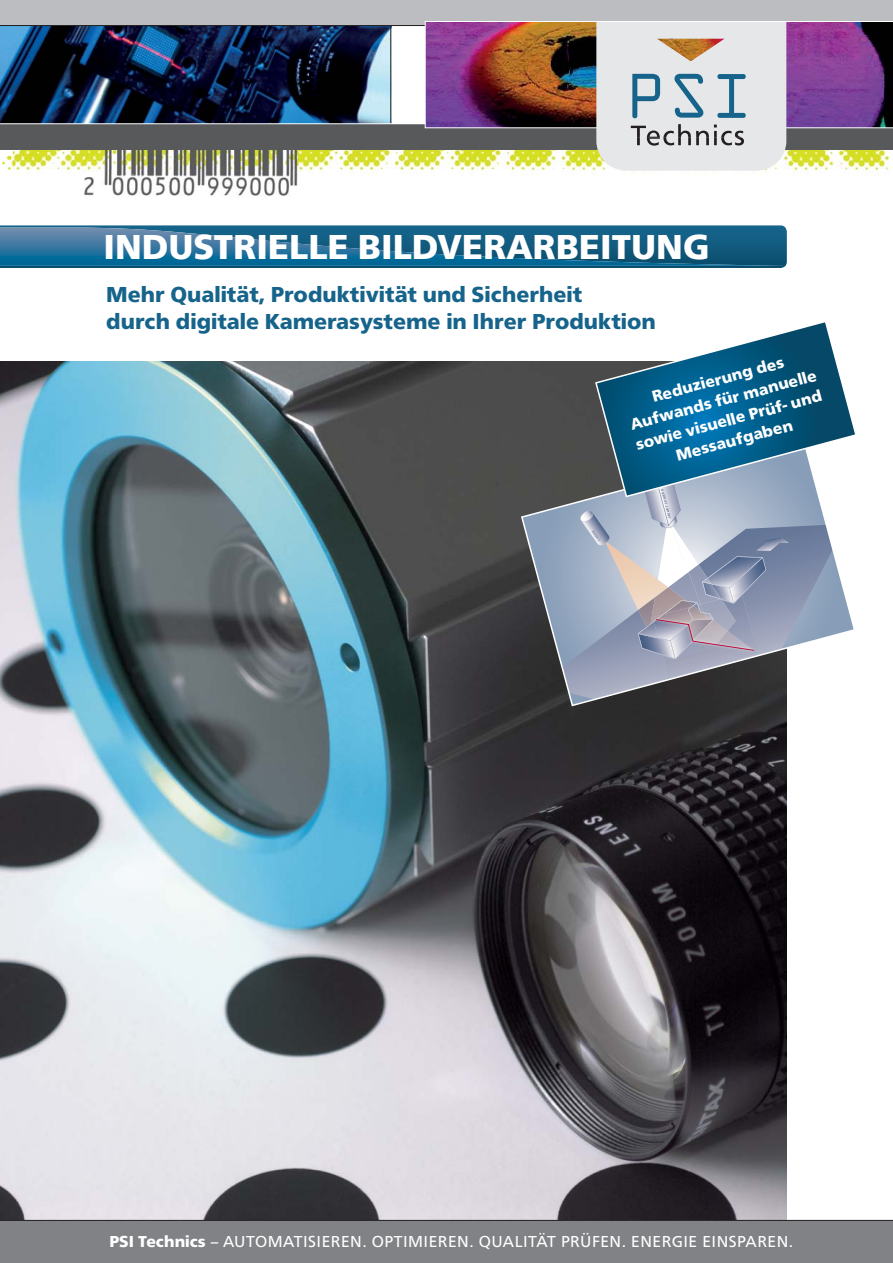
<style>
.page{position:relative;width:893px;height:1263px;background:#fff}
.page>*{position:absolute;margin:0;border:0;box-sizing:border-box;transform-origin:0 0}
.t1{font:700 36px "Frutus T";color:#fff}
.t2{font:700 22.5px/27px "Frutus T";color:#16648b}
.t3{font:16.5px "Frutus T";letter-spacing:.03em;color:#fff}
.t4{font:700 16.5px/21px "Frutus T";color:#fff;text-align:center}
.t5{font:italic 700 3.45px "Frutus T";color:#7e8aa7}
.s1{font-weight:700}
</style>
<div class="page">
<svg style="left:0;top:225px;width:786px;height:43px;background:#286989"></svg>
<img style="left:0;top:228px;width:785px;height:38px">
<img style="left:0;top:362px;width:786px;height:858px">
<svg style="left:520px;top:440px;width:334px;height:267px;background:#9399a6"></svg>
<img style="left:0;top:26px;width:390px;height:97px">
<img style="left:13px;top:149px;width:879px;height:27px">
<div style="left:0;top:124px;width:892px;height:25px;background:#58595b"></div>
<div style="left:0;top:0;width:892px;height:26px;background:#bbbdc0"></div>
<hr style="left:0;top:25px;width:892px;height:1px;background:#231f20">
<img style="left:425px;top:22px;width:467px;height:106px">
<img style="left:83px;top:149px;width:214px;height:47px">
<svg style="left:596px;top:22px;width:190px;height:149px;background:#d5d8d8"></svg>
<hr style="left:425px;top:21px;width:467px;height:1px;background:#fff">
<img style="left:0;top:149px;width:13px;height:21px">
<hr style="left:390px;top:26px;width:1px;height:98px;background:#231f20">
<hr style="left:0;top:123px;width:425px;height:1px;background:#fff">
<div style="left:0;top:1220px;width:892px;height:43px;background:#808285"></div>
<hr style="left:0;top:1220px;width:892px;height:1px;background:#231f20">
<svg style="left:594px;top:322px;width:261px;height:176px"></svg>
<h1 class="t1" style="left:103px;top:230px;width:607px">INDUSTRIELLE BILDVERARBEITUNG</h1>
<p class="t2" style="left:106px;top:283px;width:551px">Mehr Qualität, Produktivität und Sicherheit<br>durch digitale Kamerasysteme in Ihrer Produktion</p>
<p class="t4" style="left:622px;top:395px;width:194px;rotate:-15deg">Reduzierung des<br>Aufwands für manuelle sowie visuelle Prüf- und<br>Messaufgaben</p>
<p class="t5" style="left:598px;top:541px;width:13px;rotate:-125deg">LASER</p>
<p class="t5" style="left:669px;top:518px;width:32px;rotate:-105deg">SMART CAMERA</p>
<p class="t3" style="left:109px;top:1233px;width:685px"><span class="s1">PSI Technics</span> – AUTOMATISIEREN. OPTIMIEREN. QUALITÄT PRÜFEN. ENERGIE EINSPAREN.</p>
</div>
